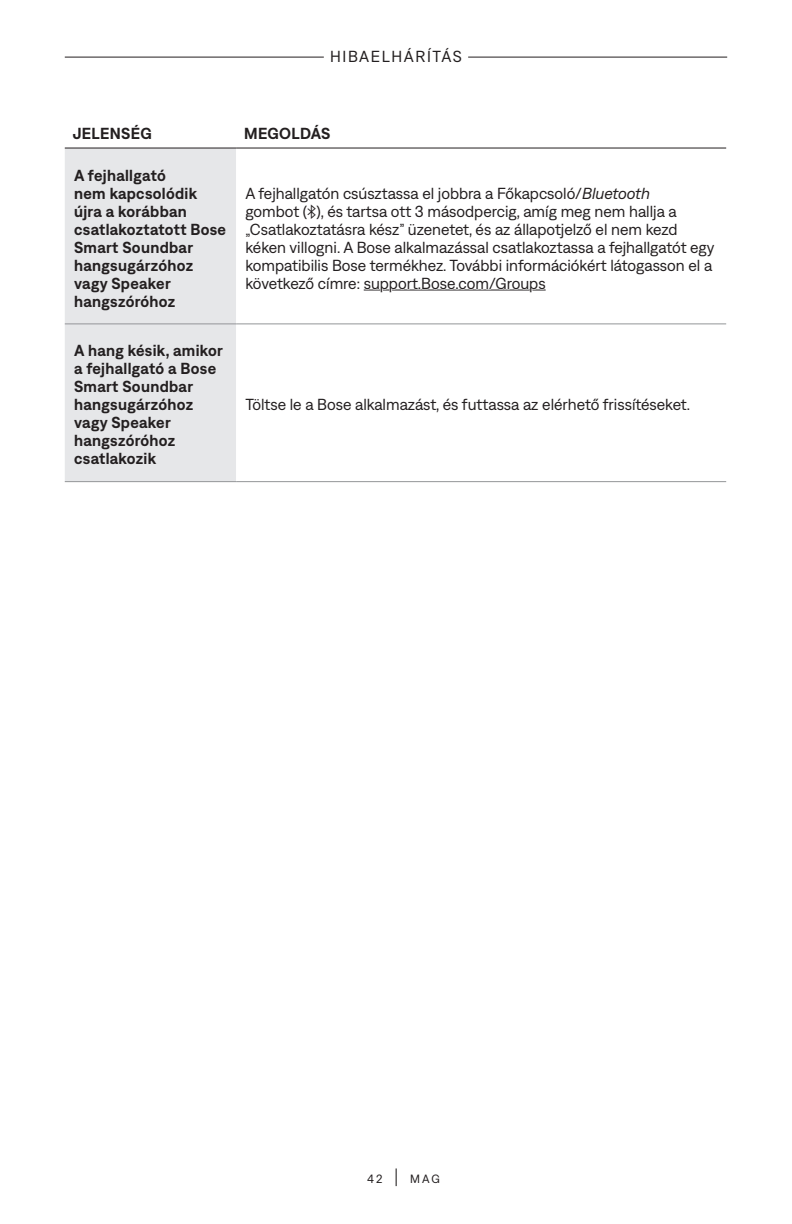
<style>
.page{position:relative;width:792px;height:1224px;background:#fff}
.page>*{position:absolute;margin:0;border:0;box-sizing:border-box;transform-origin:0 0}
.Text_Table{font:16px/18px "Bose Text";color:#231f20}
.Text_Table_Bold{font:600 16px/18px "Bose Text";letter-spacing:.02em;color:#231f20}
.Text_Table_Head_1{font:600 16px "Bose Text";letter-spacing:.02em;color:#231f20}
.t1{font:12px "Bose Text";color:#231f20}
.s1{font-style:italic}
.s2{font-family:"Bose Icons User Docs"}
.s3{color:#fff}
.s4{font-size:22px}
</style>
<div class="page">
<hr style="left:65px;top:57px;width:662px;height:1px;background:#231f20">
<div style="left:324px;top:40px;width:144px;height:30px;background:#fff"></div>
<svg style="left:65px;top:147px;width:661px;height:1px"></svg>
<div style="left:65px;top:149px;width:171px;height:332px;background:#e6e7e9"></div>
<svg style="left:236px;top:289px;width:490px;height:35px"></svg>
<hr style="left:236px;top:324px;width:490px;height:1px;background:#939598">
<hr style="left:236px;top:481px;width:490px;height:1px;background:#939598">
<hr style="left:65px;top:148px;width:171px;height:1px;background:#231f20">
<hr style="left:236px;top:148px;width:490px;height:1px;background:#231f20">
<hr style="left:65px;top:324px;width:171px;height:1px;background:#939598">
<hr style="left:65px;top:481px;width:171px;height:1px;background:#939598">
<hr style="left:364px;top:290px;width:182px;height:1px;background:#231f20">
<p class="Text_Table" style="left:330px;top:46px;width:24px">Hibaelhárítás</p>
<p class="Text_Table_Head_1" style="left:73px;top:121px;width:81px">JELENSÉG</p>
<p class="Text_Table_Head_1" style="left:244px;top:121px;width:88px">MEGOLDÁS</p>
<p class="Text_Table_Bold" style="left:74px;top:165px;width:153px">A fejhallgató<br>nem kapcsolódik újra a korábban csatlakoztatott Bose<br>Smart Soundbar hangsugárzóhoz vagy Speaker hangszóróhoz</p>
<p class="Text_Table" style="left:246px;top:183px;width:471px">A fejhallgatón csúsztassa el jobbra a Főkapcsoló/<span class="s1">Bluetooth<br></span>gombot (<span class="s2">l</span>), és tartsa ott 3 másodpercig, amíg meg nem hallja a „Csatlakoztatásra kész” üzenetet, és az állapotjelző el nem kezd kéken villogni. A Bose alkalmazással csatlakoztassa a fejhallgatót egy kompatibilis Bose termékhez. További információkért látogasson el a következő címre: <span class="s3">support.Bose.com/Groups</span></p>
<p class="Text_Table_Bold" style="left:74px;top:341px;width:150px">A hang késik, amikor a fejhallgató a Bose<br>Smart Soundbar hangsugárzóhoz vagy Speaker hangszóróhoz csatlakozik</p>
<p class="Text_Table" style="left:246px;top:395px;width:446px">Töltse le a Bose alkalmazást, és futtassa az elérhető frissítéseket.</p>
<p class="t1" style="left:367px;top:1170px;width:74px">42 <span class="s4">|</span> MAG</p>
</div>
